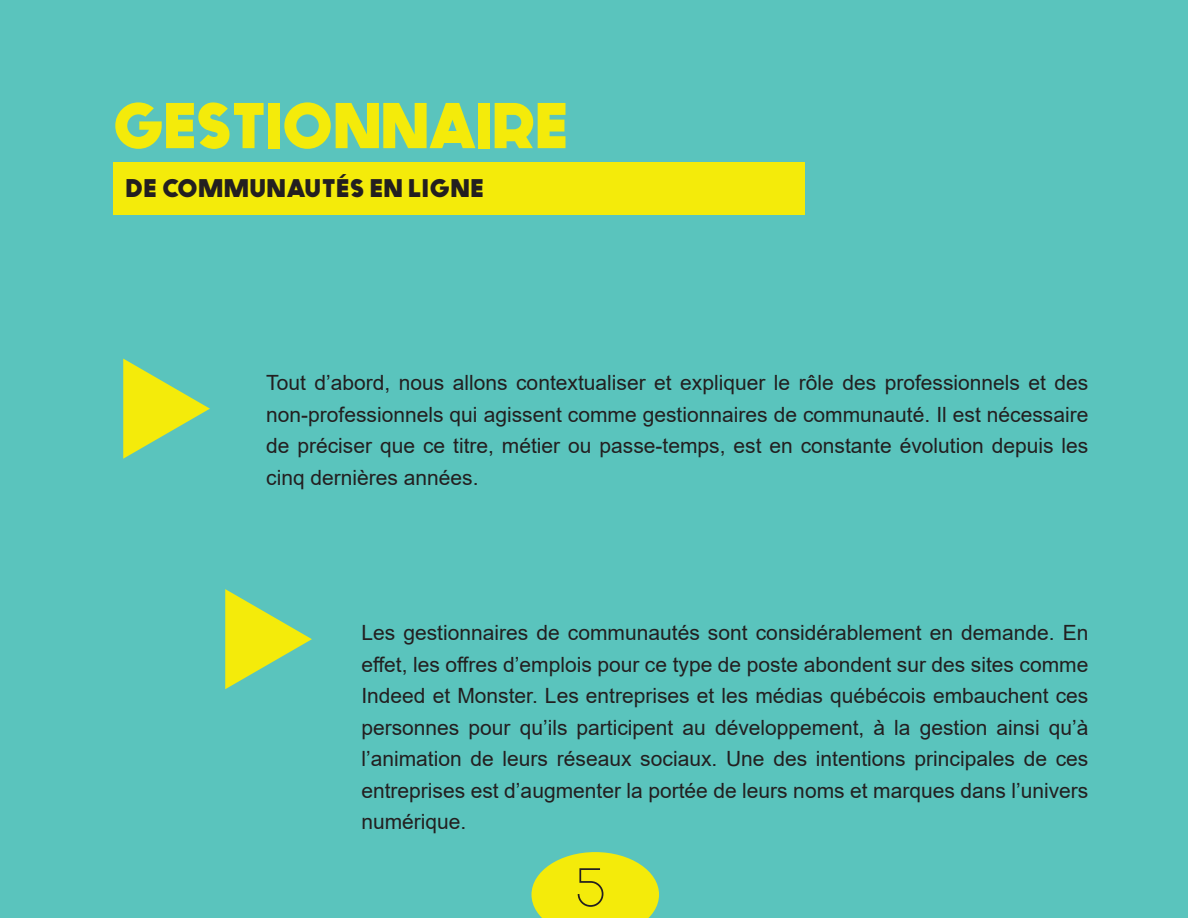
<style>
.page{position:relative;width:1188px;height:918px;background:#5ac4bd}
.page>*{position:absolute;margin:0;border:0;box-sizing:border-box;transform-origin:0 0}
.t1{font:700 64.5px "Generica";color:#f4eb0a}
.t2{font:54px "Generica";color:#231f20}
.t3{font:700 25.5px "Generica";letter-spacing:.04em;color:#231f20}
.t4{font:21px/31.5px "Arial";color:#231f20;text-align:justify}
.s1{color:#5ac4bd}
.s2{color:#f4eb0a}
</style>
<div class="page">
<div style="left:113px;top:163px;width:692px;height:52px;background:#f4eb0a"></div>
<svg style="left:531px;top:852px;width:128px;height:66px"></svg>
<h1 class="t1" style="left:113px;top:87px;width:483px">GESTIONNAIRE <span class="s1">:</span></h1>
<p class="t3" style="left:126px;top:173px;width:359px">DE COMMUNAUTÉS EN LIGNE</p>
<p class="t4" style="left:113px;top:461px;width:367px"><sup>◆</sup> cinq dernières années.</p>
<p class="t4" style="left:266px;top:367px;width:824px">Tout d’abord, nous allons contextualiser et expliquer le rôle des professionnels et des non-professionnels qui agissent comme gestionnaires de communauté. Il est nécessaire de préciser que ce titre, métier ou passe-temps, est en constante évolution depuis les</p>
<p class="t4" style="left:361px;top:617px;width:729px;text-indent:-146px"><span class="s2">◆</span> Les gestionnaires de communautés sont considérablement en demande. En effet, les offres d’emplois pour ce type de poste abondent sur des sites comme Indeed et Monster. Les entreprises et les médias québécois embauchent ces personnes pour qu’ils participent au développement, à la gestion ainsi qu’à l’animation de leurs réseaux sociaux. Une des intentions principales de ces entreprises est d’augmenter la portée de leurs noms et marques dans l’univers numérique.</p>
<h2 class="t2" style="left:576px;top:854px;width:31px">5</h2>
</div>
